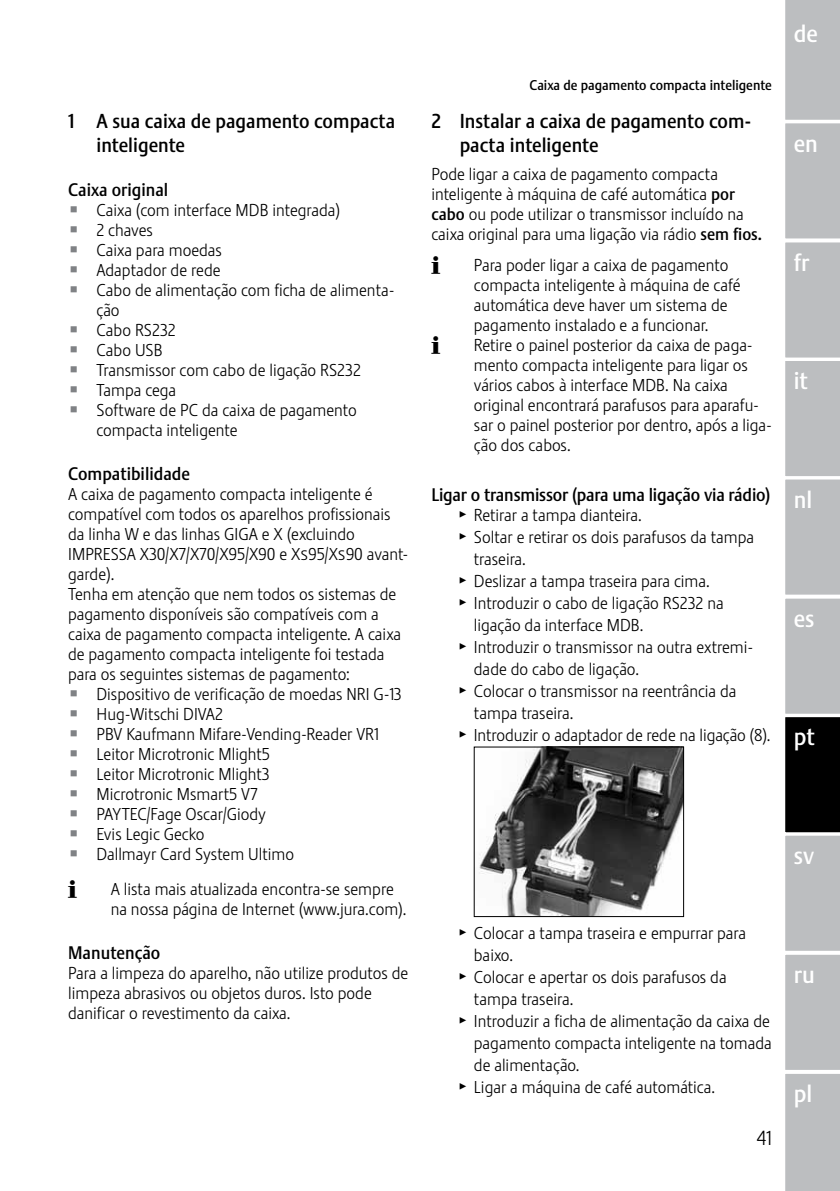
<style>
.page{position:relative;width:840px;height:1191px;background:#fff}
.page>*{position:absolute;margin:0;border:0;box-sizing:border-box;transform-origin:0 0}
.t1{font:24px "Stalemate Pro 2 J Medium";color:#fff}
.t2{font:20px/24px "Stalemate Pro 2 J Medium";color:#000}
.t3{font:20px "Stalemate Pro 2 J Light";color:#000}
.t4{font:18px "Stalemate Pro 2 J Medium";letter-spacing:-.005em;color:#000}
.t5{font:18px "Jura Pict 2006";color:#000}
.t6{font:17px/20px "Stalemate Pro 2 J Light";color:#000}
.t7{font:14px "Stalemate Pro 2 J Medium";color:#000}
.s1{font-family:"Jura Pict 2006";font-size:18px;color:#808285}
.s2{font-family:"Stalemate Pro 2 J Medium"}
.s3{font-family:"Jura Pict 2006";font-size:18px}
</style>
<div class="page">
<img style="left:479px;top:748px;width:202px;height:167px">
<div style="left:473px;top:746px;width:210px;height:171px;border:1px solid #000"></div>
<svg style="left:785px;top:0;width:54px;height:1191px;background:#acaeaf"></svg>
<p class="t2" style="left:96px;top:109px;width:300px;text-indent:-28px">1 A sua caixa de pagamento compacta inteligente</p>
<p class="t4" style="left:68px;top:179px;width:102px">Caixa original</p>
<p class="t6" style="left:71px;top:200px;width:270px"><span class="s1">Z</span> Caixa (com interface MDB integrada)</p>
<p class="t6" style="left:71px;top:220px;width:83px"><span class="s1">Z</span> 2 chaves</p>
<p class="t6" style="left:71px;top:240px;width:152px"><span class="s1">Z</span> Caixa para moedas</p>
<p class="t6" style="left:71px;top:260px;width:151px"><span class="s1">Z</span> Adaptador de rede</p>
<p class="t6" style="left:71px;top:280px;width:325px"><span class="s1">Z</span> Cabo de alimentação com ficha de alimenta-</p>
<p class="t6" style="left:96px;top:300px;width:25px">ção</p>
<p class="t6" style="left:71px;top:320px;width:106px"><span class="s1">Z</span> Cabo RS232</p>
<p class="t6" style="left:71px;top:340px;width:93px"><span class="s1">Z</span> Cabo USB</p>
<p class="t6" style="left:71px;top:360px;width:291px"><span class="s1">Z</span> Transmissor com cabo de ligação RS232</p>
<p class="t6" style="left:71px;top:380px;width:107px"><span class="s1">Z</span> Tampa cega</p>
<p class="t6" style="left:71px;top:400px;width:287px"><span class="s1">Z</span> Software de PC da caixa de pagamento</p>
<p class="t6" style="left:96px;top:420px;width:142px">compacta inteligente</p>
<p class="t4" style="left:68px;top:463px;width:123px">Compatibilidade</p>
<p class="t6" style="left:68px;top:484px;width:341px">A caixa de pagamento compacta inteligente é compatível com todos os aparelhos profissionais da linha W e das linhas GIGA e X (excluindo IMPRESSA X30/X7/X70/X95/X90 e Xs95/Xs90 avant&shy;garde).<br>Tenha em atenção que nem todos os sistemas de pagamento disponíveis são compatíveis com a caixa de pagamento compacta inteligente. A caixa de pagamento compacta inteligente foi testada para os seguintes sistemas de pagamento:<br><span class="s1">Z</span> Dispositivo de verificação de moedas NRI G-13<br><span class="s1">Z</span> Hug-Witschi DIVA2<br><span class="s1">Z</span> PBV Kaufmann Mifare-Vending-Reader VR1<br><span class="s1">Z</span> Leitor Microtronic Mlight5<br><span class="s1">Z</span> Leitor Microtronic Mlight3<br><span class="s1">Z</span> Microtronic Msmart5 V7<br><span class="s1">Z</span> PAYTEC/Fage Oscar/Giody<br><span class="s1">Z</span> Evis Legic Gecko<br><span class="s1">Z</span> Dallmayr Card System Ultimo</p>
<p class="t5" style="left:68px;top:877px;width:10px">E</p>
<p class="t6" style="left:111px;top:879px;width:297px">A lista mais atualizada encontra-se sempre na nossa página de Internet (www.jura.com).</p>
<p class="t4" style="left:68px;top:942px;width:94px">Manutenção</p>
<p class="t6" style="left:68px;top:963px;width:341px">Para a limpeza do aparelho, não utilize produtos de limpeza abrasivos ou objetos duros. Isto pode danificar o revestimento da caixa.</p>
<p class="t7" style="left:529px;top:77px;width:244px">Caixa de pagamento compacta inteligente</p>
<p class="t2" style="left:459px;top:109px;width:293px;text-indent:-28px">2 Instalar a caixa de pagamento com&shy;pacta inteligente</p>
<p class="t6" style="left:431px;top:164px;width:332px">Pode ligar a caixa de pagamento compacta inteligente à máquina de café automática <span class="s2">por cabo</span> ou pode utilizar o transmissor incluído na caixa original para uma ligação via rádio <span class="s2">sem fios.</span></p>
<p class="t5" style="left:431px;top:254px;width:10px">E</p>
<p class="t6" style="left:473px;top:255px;width:268px">Para poder ligar a caixa de pagamento compacta inteligente à máquina de café automática deve haver um sistema de pagamento instalado e a funcionar.</p>
<p class="t5" style="left:431px;top:334px;width:10px">E</p>
<p class="t6" style="left:473px;top:335px;width:299px">Retire o painel posterior da caixa de paga&shy;mento compacta inteligente para ligar os vários cabos à interface MDB. Na caixa original encontrará parafusos para aparafu&shy;sar o painel posterior por dentro, após a liga&shy;ção dos cabos.</p>
<p class="t4" style="left:431px;top:484px;width:340px">Ligar o transmissor (para uma ligação via rádio)</p>
<p class="t6" style="left:459px;top:505px;width:183px"><span class="s3">T</span> Retirar a tampa dianteira.</p>
<p class="t6" style="left:459px;top:527px;width:296px"><span class="s3">T</span> Soltar e retirar os dois parafusos da tampa</p>
<p class="t6" style="left:473px;top:549px;width:54px">traseira.</p>
<p class="t6" style="left:459px;top:571px;width:251px"><span class="s3">T</span> Deslizar a tampa traseira para cima.</p>
<p class="t6" style="left:459px;top:593px;width:265px"><span class="s3">T</span> Introduzir o cabo de ligação RS232 na</p>
<p class="t6" style="left:473px;top:615px;width:171px">ligação da interface MDB.</p>
<p class="t6" style="left:459px;top:637px;width:294px"><span class="s3">T</span> Introduzir o transmissor na outra extremi-</p>
<p class="t6" style="left:473px;top:659px;width:166px">dade do cabo de ligação.</p>
<p class="t6" style="left:459px;top:681px;width:278px"><span class="s3">T</span> Colocar o transmissor na reentrância da</p>
<p class="t6" style="left:473px;top:703px;width:101px">tampa traseira.</p>
<p class="t6" style="left:459px;top:725px;width:312px"><span class="s3">T</span> Introduzir o adaptador de rede na ligação (8).</p>
<h1 class="t1" style="left:793px;top:19px;width:26px">de</h1>
<h1 class="t1" style="left:793px;top:129px;width:26px">en</h1>
<h1 class="t1" style="left:793px;top:248px;width:17px">fr</h1>
<h1 class="t1" style="left:793px;top:366px;width:16px">it</h1>
<h1 class="t1" style="left:793px;top:485px;width:20px">nl</h1>
<h1 class="t1" style="left:793px;top:604px;width:22px">es</h1>
<h1 class="t1" style="left:793px;top:722px;width:23px">pt</h1>
<h1 class="t1" style="left:793px;top:841px;width:22px">sv</h1>
<p class="t6" style="left:459px;top:923px;width:288px"><span class="s3">T</span> Colocar a tampa traseira e empurrar para</p>
<p class="t6" style="left:473px;top:945px;width:41px">baixo.</p>
<p class="t6" style="left:459px;top:967px;width:268px"><span class="s3">T</span> Colocar e apertar os dois parafusos da</p>
<p class="t6" style="left:473px;top:989px;width:101px">tampa traseira.</p>
<p class="t6" style="left:459px;top:1011px;width:311px"><span class="s3">T</span> Introduzir a ficha de alimentação da caixa de</p>
<p class="t6" style="left:473px;top:1033px;width:299px">pagamento compacta inteligente na tomada</p>
<p class="t6" style="left:473px;top:1055px;width:107px">de alimentação.</p>
<p class="t6" style="left:459px;top:1077px;width:257px"><span class="s3">T</span> Ligar a máquina de café automática.</p>
<p class="t3" style="left:755px;top:1126px;width:17px">41</p>
<h1 class="t1" style="left:793px;top:960px;width:23px">ru</h1>
<h1 class="t1" style="left:793px;top:1079px;width:20px">pl</h1>
</div>
